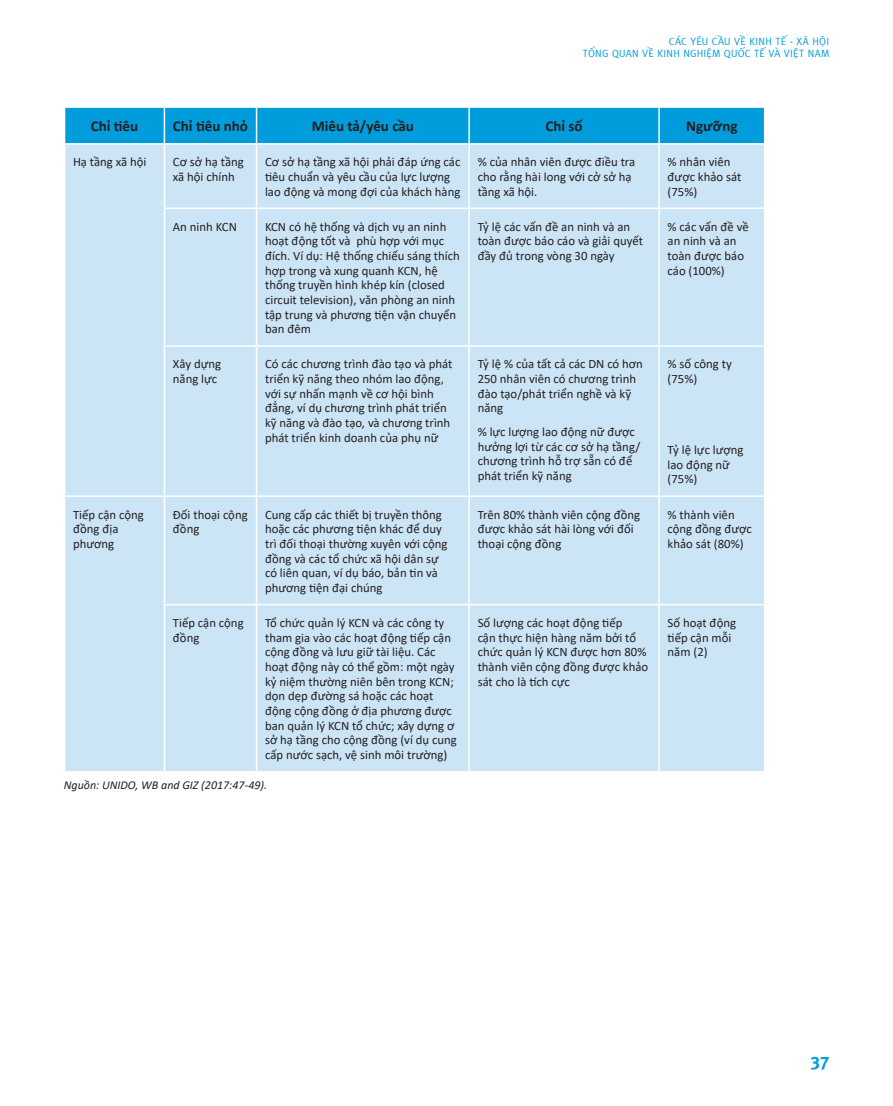
<style>
.page{position:relative;width:893px;height:1106px;background:#fff}
.page>*{position:absolute;margin:0;border:0;box-sizing:border-box;transform-origin:0 0}
.t1{font:700 18px "Meta Pro";color:#009cdc}
.Normal1{font:700 15px "Calibri";color:#231f20}
.Normal1-2{font:12.75px/14.7px "Calibri";color:#231f20}
.Normal1-3{font:italic 12px "Calibri";color:#231f20}
.t2{font:10.5px/12.6px "SFU Meta Caps";letter-spacing:.02em;color:#009cdc;text-align:right}
</style>
<div class="page">
<div style="left:65px;top:108px;width:699px;height:35px;background:#009cdc"></div>
<div style="left:65px;top:145px;width:699px;height:626px;background:#cce5f6"></div>
<hr style="left:164px;top:108px;width:1px;height:35px;background:#fff">
<hr style="left:256px;top:108px;width:1px;height:35px;background:#fff">
<hr style="left:468px;top:108px;width:2px;height:35px;background:#fff">
<hr style="left:658px;top:108px;width:2px;height:35px;background:#fff">
<hr style="left:164px;top:145px;width:1px;height:62px;background:#fff">
<hr style="left:256px;top:145px;width:1px;height:62px;background:#fff">
<hr style="left:468px;top:145px;width:2px;height:62px;background:#fff">
<hr style="left:658px;top:145px;width:2px;height:62px;background:#fff">
<hr style="left:164px;top:207px;width:93px;height:2px;background:#fff">
<hr style="left:164px;top:209px;width:1px;height:136px;background:#fff">
<hr style="left:257px;top:207px;width:212px;height:2px;background:#fff">
<hr style="left:256px;top:209px;width:1px;height:136px;background:#fff">
<hr style="left:469px;top:207px;width:190px;height:2px;background:#fff">
<hr style="left:468px;top:209px;width:2px;height:136px;background:#fff">
<hr style="left:659px;top:207px;width:106px;height:2px;background:#fff">
<hr style="left:658px;top:209px;width:2px;height:136px;background:#fff">
<hr style="left:164px;top:345px;width:93px;height:2px;background:#fff">
<hr style="left:164px;top:347px;width:1px;height:148px;background:#fff">
<hr style="left:257px;top:345px;width:212px;height:2px;background:#fff">
<hr style="left:256px;top:347px;width:1px;height:148px;background:#fff">
<hr style="left:469px;top:345px;width:190px;height:2px;background:#fff">
<hr style="left:468px;top:347px;width:2px;height:148px;background:#fff">
<hr style="left:659px;top:345px;width:106px;height:2px;background:#fff">
<hr style="left:658px;top:347px;width:2px;height:148px;background:#fff">
<hr style="left:64px;top:495px;width:100px;height:2px;background:#fff">
<hr style="left:164px;top:495px;width:93px;height:2px;background:#fff">
<hr style="left:164px;top:497px;width:1px;height:107px;background:#fff">
<hr style="left:257px;top:495px;width:212px;height:2px;background:#fff">
<hr style="left:256px;top:497px;width:1px;height:107px;background:#fff">
<hr style="left:469px;top:495px;width:190px;height:2px;background:#fff">
<hr style="left:468px;top:497px;width:2px;height:107px;background:#fff">
<hr style="left:659px;top:495px;width:106px;height:2px;background:#fff">
<hr style="left:658px;top:497px;width:2px;height:107px;background:#fff">
<hr style="left:164px;top:604px;width:93px;height:1px;background:#fff">
<hr style="left:164px;top:605px;width:1px;height:166px;background:#fff">
<hr style="left:257px;top:604px;width:212px;height:1px;background:#fff">
<hr style="left:256px;top:605px;width:1px;height:166px;background:#fff">
<hr style="left:469px;top:604px;width:190px;height:1px;background:#fff">
<hr style="left:468px;top:605px;width:2px;height:166px;background:#fff">
<hr style="left:659px;top:604px;width:106px;height:1px;background:#fff">
<hr style="left:658px;top:605px;width:2px;height:166px;background:#fff">
<p class="t2" style="left:583px;top:33px;width:248px">CÁC YÊU CẦU VỀ KINH TẾ - XÃ HỘI<br>TỔNG QUAN VỀ KINH NGHIỆM QUỐC TẾ VÀ VIỆT NAM</p>
<p class="Normal1" style="left:91px;top:115px;width:49px">Chỉ tiêu</p>
<p class="Normal1" style="left:173px;top:115px;width:77px">Chỉ tiêu nhỏ</p>
<p class="Normal1" style="left:312px;top:115px;width:104px">Miêu tả/yêu cầu</p>
<p class="Normal1" style="left:546px;top:115px;width:39px">Chỉ số</p>
<p class="Normal1" style="left:686px;top:115px;width:53px">Ngưỡng</p>
<p class="Normal1-2" style="left:73px;top:154px;width:75px">Hạ tầng xã hội</p>
<p class="Normal1-2" style="left:173px;top:154px;width:72px">Cơ sở hạ tầng xã hội chính</p>
<p class="Normal1-2" style="left:265px;top:154px;width:197px">Cơ sở hạ tầng xã hội phải đáp ứng các tiêu chuẩn và yêu cầu của lực lượng lao động và mong đợi của khách hàng</p>
<p class="Normal1-2" style="left:478px;top:154px;width:159px">% của nhân viên được điều tra cho rằng hài long với cở sở hạ tầng xã hội.</p>
<p class="Normal1-2" style="left:668px;top:154px;width:75px">% nhân viên được khảo sát (75%)</p>
<p class="Normal1-2" style="left:173px;top:219px;width:66px">An ninh KCN</p>
<p class="Normal1-2" style="left:265px;top:219px;width:196px">KCN có hệ thống và dịch vụ an ninh hoạt động tốt và phù hợp với mục đích. Ví dụ: Hệ thống chiếu sáng thích hợp trong và xung quanh KCN, hệ thống truyền hình khép kín (closed circuit television), văn phòng an ninh tập trung và phương tiện vận chuyển ban đêm</p>
<p class="Normal1-2" style="left:478px;top:219px;width:167px">Tỷ lệ các vấn đề an ninh và an toàn được báo cáo và giải quyết đầy đủ trong vòng 30 ngày</p>
<p class="Normal1-2" style="left:668px;top:219px;width:83px">% các vấn đề về an ninh và an toàn được báo cáo (100%)</p>
<p class="Normal1-2" style="left:173px;top:356px;width:50px">Xây dựng năng lực</p>
<p class="Normal1-2" style="left:265px;top:356px;width:189px">Có các chương trình đào tạo và phát triển kỹ năng theo nhóm lao động, với sự nhấn mạnh về cơ hội bình đẳng, ví dụ chương trình phát triển kỹ năng và đào tạo, và chương trình phát triển kinh doanh của phụ nữ</p>
<p class="Normal1-2" style="left:478px;top:356px;width:167px">Tỷ lệ % của tất cả các DN có hơn<br>250 nhân viên có chương trình đào tạo/phát triển nghề và kỹ năng</p>
<p class="Normal1-2" style="left:668px;top:356px;width:66px">% số công ty (75%)</p>
<p class="Normal1-2" style="left:478px;top:424px;width:164px">% lực lượng lao động nữ được hưởng lợi từ các cơ sở hạ tầng/ chương trình hỗ trợ sẵn có để phát triển kỹ năng</p>
<p class="Normal1-2" style="left:668px;top:442px;width:78px">Tỷ lệ lực lượng lao động nữ (75%)</p>
<p class="Normal1-2" style="left:73px;top:506px;width:72px">Tiếp cận cộng đồng địa phương</p>
<p class="Normal1-2" style="left:173px;top:506px;width:76px">Đối thoại cộng đồng</p>
<p class="Normal1-2" style="left:265px;top:506px;width:184px">Cung cấp các thiết bị truyền thông hoặc các phương tiện khác để duy trì đối thoại thường xuyên với cộng đồng và các tổ chức xã hội dân sự có liên quan, ví dụ báo, bản tin và phương tiện đại chúng</p>
<p class="Normal1-2" style="left:478px;top:506px;width:164px">Trên 80% thành viên cộng đồng được khảo sát hài lòng với đối thoại cộng đồng</p>
<p class="Normal1-2" style="left:668px;top:506px;width:86px">% thành viên cộng đồng được khảo sát (80%)</p>
<p class="Normal1-2" style="left:173px;top:615px;width:72px">Tiếp cận cộng đồng</p>
<p class="Normal1-2" style="left:265px;top:615px;width:193px">Tổ chức quản lý KCN và các công ty tham gia vào các hoạt động tiếp cận cộng đồng và lưu giữ tài liệu. Các hoạt động này có thể gồm: một ngày kỷ niệm thường niên bên trong KCN; dọn dẹp đường sá hoặc các hoạt động cộng đồng ở địa phương được ban quản lý KCN tổ chức; xây dựng ơ sở hạ tầng cho cộng đồng (ví dụ cung cấp nước sạch, vệ sinh môi trường)</p>
<p class="Normal1-2" style="left:478px;top:615px;width:172px">Số lượng các hoạt động tiếp<br>cận thực hiện hàng năm bởi tổ chức quản lý KCN được hơn 80% thành viên cộng đồng được khảo sát cho là tích cực</p>
<p class="Normal1-2" style="left:668px;top:615px;width:70px">Số hoạt động tiếp cận mỗi năm (2)</p>
<p class="Normal1-3" style="left:64px;top:777px;width:205px">Nguồn: UNIDO, WB and GIZ (2017:47-49).</p>
<h1 class="t1" style="left:810px;top:1051px;width:20px">37</h1>
</div>
